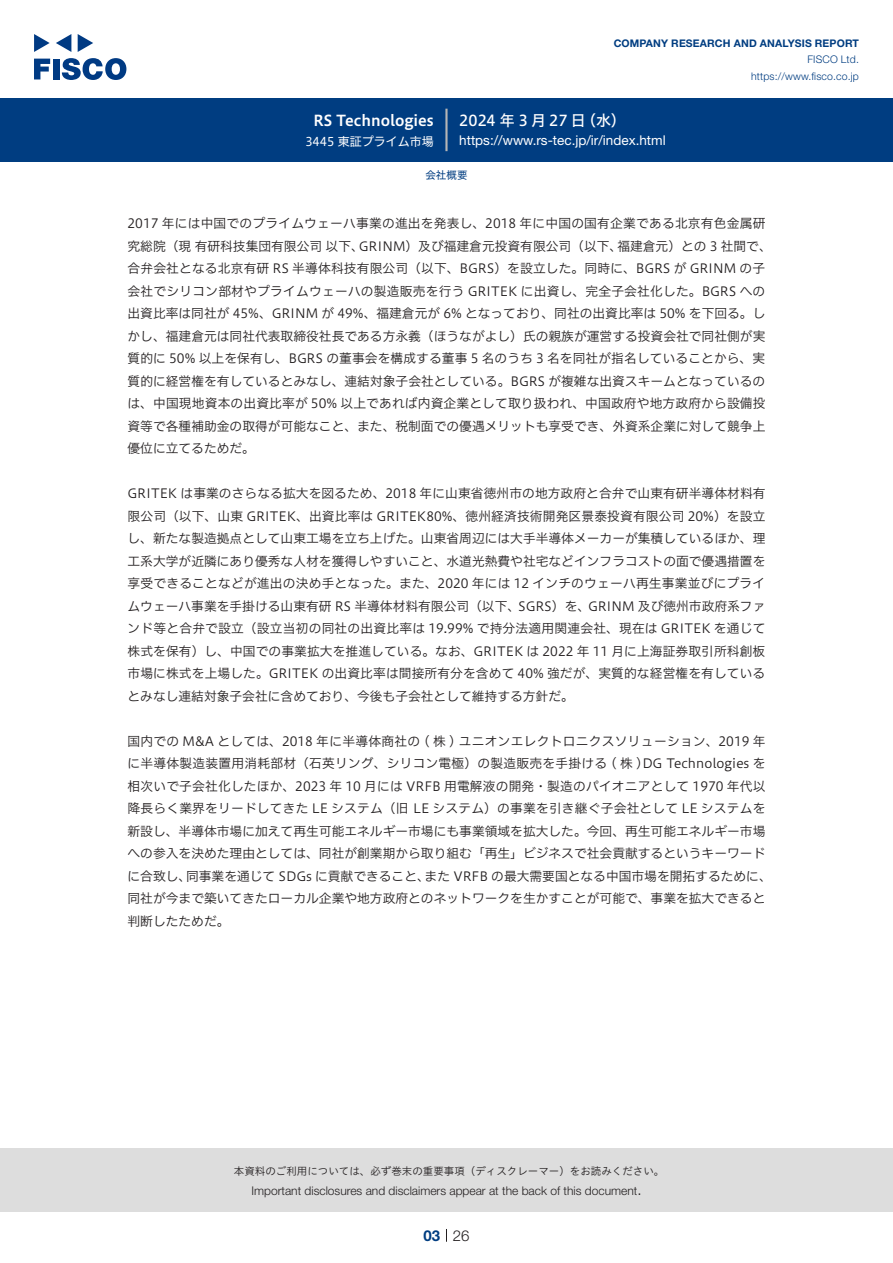
<style>
.page{position:relative;width:893px;height:1263px;background:#fff}
.page>*{position:absolute;margin:0;border:0;box-sizing:border-box;transform-origin:0 0}
.t1{font:15px "Hiragino UD Sans F Std N W6";color:#fff}
.t2{font:15px "Hiragino UD Sans F Std N W5";letter-spacing:.005em;color:#fff}
.t3{font:300 15px "Helvetica Neue LT Std";color:#231f20}
.t4{font:700 15px "Helvetica Neue LT Std";color:#003d81}
.t5{font:13.5px "Helvetica Neue LT Std";color:#fff}
.t6{font:12.75px/22.5px "Hiragino UD Sans F Std N W3";color:#231f20}
.t7{font:12.75px "Hiragino UD Sans F Std N W3";letter-spacing:.02em;color:#231f20}
.t8{font:300 12px "Helvetica Neue LT Std";color:#231f20}
.t9{font:12px "Hiragino UD Sans F Std N W4";color:#fff}
.t10{font:10.5px "Hiragino UD Sans Std W3";color:#231f20}
.t11{font:700 10.5px "Helvetica Neue LT Std";letter-spacing:.015em;color:#003d81}
.t12{font:300 10.5px/16.5px "Helvetica Neue LT Std";letter-spacing:.015em;color:#003d81;text-align:right}
.t13{font:10.5px "Hiragino UD Sans F Std N W4";color:#003d81}
</style>
<div class="page">
<div style="left:0;top:1148px;width:893px;height:64px;background:#ddd"></div>
<svg style="left:34px;top:59px;width:16px;height:20px"></svg>
<div style="left:53px;top:59px;width:6px;height:20px;background:#003a83"></div>
<svg style="left:62px;top:58px;width:64px;height:22px"></svg>
<svg style="left:34px;top:34px;width:16px;height:18px"></svg>
<svg style="left:78px;top:34px;width:15px;height:18px"></svg>
<svg style="left:56px;top:34px;width:15px;height:18px"></svg>
<div style="left:0;top:98px;width:893px;height:64px;background:#003d81"></div>
<hr style="left:445px;top:109px;width:3px;height:42px;background:#b5b5b6">
<svg style="left:446px;top:1229px;width:1px;height:13px"></svg>
<p class="t1" style="left:313px;top:109px;width:122px">RS Technologies</p>
<p class="t9" style="left:305px;top:132px;width:130px">3445 東証プライム市場</p>
<p class="t11" style="left:614px;top:37px;width:247px">COMPANY RESEARCH AND ANALYSIS REPORT</p>
<p class="t12" style="left:751px;top:51px;width:109px">FISCO Ltd. https://www.fisco.co j p.</p>
<p class="t2" style="left:581px;top:109px;width:46px">（水(</p>
<p class="t2" style="left:459px;top:109px;width:128px">2024 年 3月27 日</p>
<p class="t5" style="left:459px;top:132px;width:208px">https://www.rs-tec j p. /i r/ index.html</p>
<p class="t13" style="left:425px;top:167px;width:43px">会社概要</p>
<p class="t6" style="left:617px;top:211px;width:156px;text-indent:-490px">2017 年には中国でのプライムウェーハ事業の進出を発表し、2018 年に中国の国有企業である北京有色金属研福建倉元）との 3 社間で、</p>
<p class="t6" style="left:359px;top:234px;width:265px">GRINM）及び福建倉元投資有限公司（以下、</p>
<p class="t6" style="left:128px;top:234px;width:639px">究総院（現有研科技集団有限公司以下、<br>合弁会社となる北京有研 RS 半導体科技有限公司（以下、BGRS）を設立した。同時に、BGRS が GRINM の子会社でシリコン部材やプライムウェーハの製造販売を行う GRITEK に出資し、完全子会社化した。BGRS への出資比率は同社が 45%、GRINM が 49%、福建倉元が 6% となっており、同社の出資比率は 50% を下回る。しかし、福建倉元は同社代表取締役社長である方永義（ほうながよし）氏の親族が運営する投資会社で同社側が実質的に 50% 以上を保有し、BGRS の董事会を構成する董事 5 名のうち 3 名を同社が指名していることから、実質的に経営権を有しているとみなし、連結対象子会社としている。BGRS が複雑な出資スキームとなっているのは、中国現地資本の出資比率が 50% 以上であれば内資企業として取り扱われ、中国政府や地方政府から設備投資等で各種補助金の取得が可能なこと、また、税制面での優遇メリットも享受でき、外資系企業に対して競争上優位に立てるためだ。</p>
<p class="t6" style="left:128px;top:481px;width:639px;text-align:right">GRITEK は事業のさらなる拡大を図るため、2018 年に山東省徳州市の地方政府と合弁で山東有研半導体材料有限公司（以下、山東 GRITEK、出資比率は GRITEK80%、徳州経済技術開発区景泰投資有限公司 20%）を設立し、新たな製造拠点として山東工場を立ち上げた。山東省周辺には大手半導体メーカーが集積しているほか、理工系大学が近隣にあり優秀な人材を獲得しやすいこと、水道光熱費や社宅などインフラコストの面で優遇措置を享受できることなどが進出の決め手となった。また、2020 年には 12 インチのウェーハ再生事業並びにプライGRINM 及び徳州市政府系ファ</p>
<p class="t6" style="left:128px;top:594px;width:639px">ムウェーハ事業を手掛ける山東有研 RS 半導体材料有限公司（以下、<br>ンド等と合弁で設立（設立当初の同社の出資比率は 19.99% で持分法適用関連会社、現在は GRITEK を通じて株式を保有）し、中国での事業拡大を推進している。なお、GRITEK は 2022 年 11 月に上海証券取引所科創板市場に株式を上場した。GRITEK の出資比率は間接所有分を含めて 40% 強だが、実質的な経営権を有しているとみなし連結対象子会社に含めており、今後も子会社として維持する方針だ。</p>
<p class="t7" style="left:128px;top:731px;width:639px">国内での M&amp;A としては、2018 年に半導体商社の ( 株 ) ユニオンエレクトロニクスソリューション、2019 年</p>
<p class="t7" style="left:128px;top:754px;width:639px">に半導体製造装置用消耗部材（石英リング、シリコン電極）の製造販売を手掛ける ( 株 )DG Technologies を</p>
<p class="t6" style="left:128px;top:774px;width:639px">相次いで子会社化したほか、2023 年 10 月には VRFB 用電解液の開発・製造のパイオニアとして 1970 年代以</p>
<p class="t6" style="left:128px;top:796px;width:639px">降長らく業界をリードしてきた LE システム（旧 LE システム）の事業を引き継ぐ子会社として LE システムを</p>
<p class="t6" style="left:128px;top:819px;width:639px">新設し、半導体市場に加えて再生可能エネルギー市場にも事業領域を拡大した。今回、再生可能エネルギー市場</p>
<p class="t6" style="left:128px;top:841px;width:639px">への参入を決めた理由としては、同社が創業期から取り組む「再生」ビジネスで社会貢献するというキーワード</p>
<p class="t6" style="left:425px;top:864px;width:349px">また VRFB の最大需要国となる中国市場を開拓するために、</p>
<p class="t6" style="left:518px;top:594px;width:73px">SGRS）を、</p>
<p class="t6" style="left:186px;top:864px;width:245px">同事業を通じて SDGs に貢献できること、</p>
<p class="t6" style="left:128px;top:864px;width:639px">に合致し、<br>同社が今まで築いてきたローカル企業や地方政府とのネットワークを生かすことが可能で、事業を拡大できると判断したためだ。</p>
<p class="t10" style="left:234px;top:1163px;width:432px">本資料のご利用については、必ず巻末の重要事項（ディスクレーマー）をお読みください。</p>
<p class="t3" style="left:637px;top:1180px;width:6px">.</p>
<p class="t8" style="left:251px;top:1183px;width:387px">Important disclosures and disclaimers appear at the back of this document</p>
<p class="t4" style="left:423px;top:1226px;width:18px">03</p>
<p class="t3" style="left:453px;top:1226px;width:18px">26</p>
</div>
